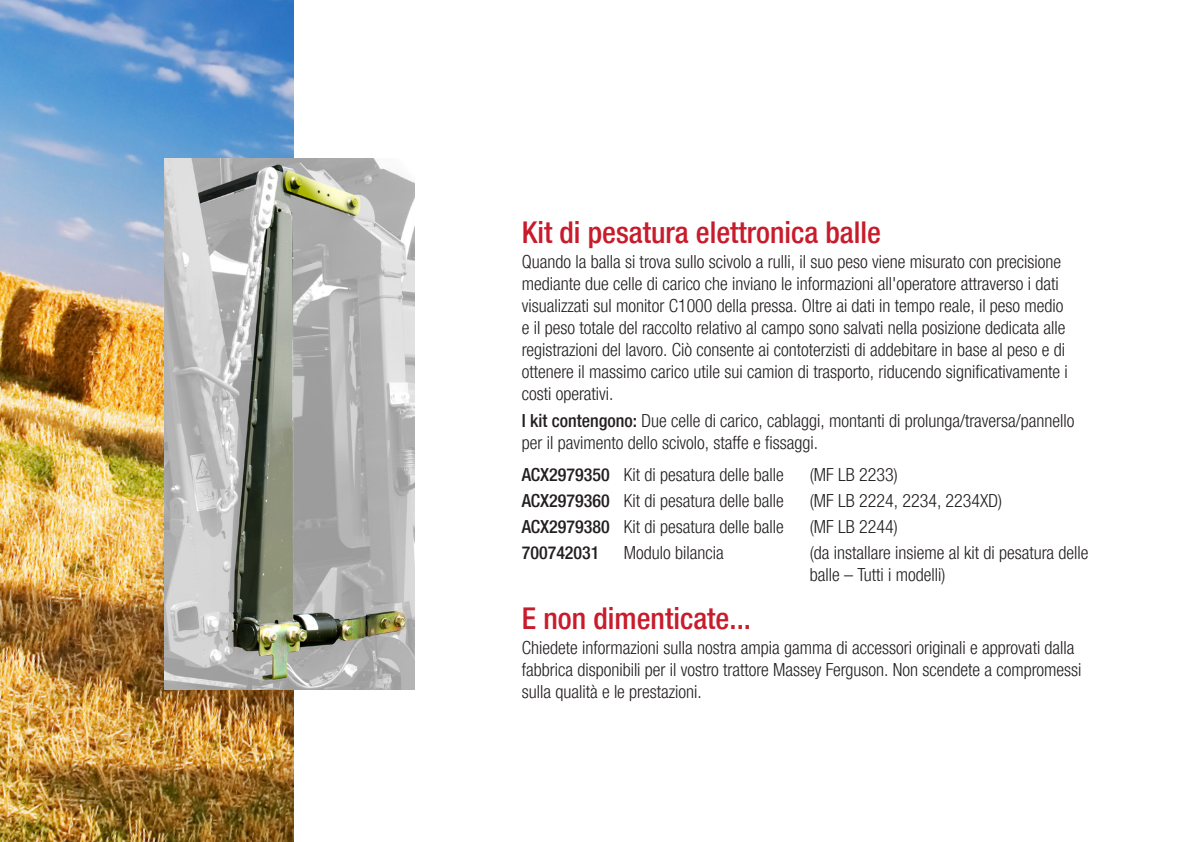
<style>
.page{position:relative;width:1191px;height:842px;background:#fff}
.page>*{position:absolute;margin:0;border:0;box-sizing:border-box;transform-origin:0 0}
.Subheading_15_12_IT{font:500 condensed 30px "Helvetica Neue LTW1 G";color:#c81c2c}
.Text_10_11{font:300 condensed 18px/22px "Helvetica Neue LTW1 G";color:#231f20}
.Text_10_11-2{font:500 condensed 18px "Helvetica Neue LTW1 G";color:#231f20}
.s1{font-weight:500}
</style>
<div class="page">
<img style="left:0;top:0;width:293px;height:842px">
<img style="left:164px;top:158px;width:250px;height:531px">
<p class="Subheading_15_12_IT" style="left:522px;top:214px;width:361px">Kit di pesatura elettronica balle</p>
<p class="Text_10_11" style="left:522px;top:250px;width:547px">Quando la balla si trova sullo scivolo a rulli, il suo peso viene misurato con precisione mediante due celle di carico che inviano le informazioni all'operatore attraverso i dati visualizzati sul monitor C1000 della pressa. Oltre ai dati in tempo reale, il peso medio e il peso totale del raccolto relativo al campo sono salvati nella posizione dedicata alle registrazioni del lavoro. Ciò consente ai contoterzisti di addebitare in base al peso e di ottenere il massimo carico utile sui camion di trasporto, riducendo significativamente i costi operativi.</p>
<p class="Text_10_11" style="left:522px;top:410px;width:554px"><span class="s1">I kit contengono:</span> Due celle di carico, cablaggi, montanti di prolunga/traversa/pannello per il pavimento dello scivolo, staffe e fissaggi.</p>
<p class="Text_10_11" style="left:522px;top:464px;width:263px"><span class="s1">ACX2979350</span> Kit di pesatura delle balle</p>
<p class="Text_10_11" style="left:810px;top:464px;width:89px">(MF LB 2233)</p>
<p class="Text_10_11" style="left:522px;top:490px;width:263px"><span class="s1">ACX2979360</span> Kit di pesatura delle balle</p>
<p class="Text_10_11" style="left:810px;top:490px;width:194px">(MF LB 2224, 2234, 2234XD)</p>
<p class="Text_10_11" style="left:522px;top:516px;width:263px"><span class="s1">ACX2979380</span> Kit di pesatura delle balle</p>
<p class="Text_10_11" style="left:810px;top:516px;width:89px">(MF LB 2244)</p>
<p class="Text_10_11-2" style="left:522px;top:542px;width:79px">700742031</p>
<p class="Text_10_11" style="left:624px;top:542px;width:101px">Modulo bilancia</p>
<p class="Text_10_11" style="left:810px;top:542px;width:280px">(da installare insieme al kit di pesatura delle balle – Tutti i modelli)</p>
<p class="Subheading_15_12_IT" style="left:522px;top:600px;width:231px">E non dimenticate...</p>
<p class="Text_10_11" style="left:522px;top:637px;width:561px">Chiedete informazioni sulla nostra ampia gamma di accessori originali e approvati dalla fabbrica disponibili per il vostro trattore Massey Ferguson. Non scendete a compromessi sulla qualità e le prestazioni.</p>
</div>
